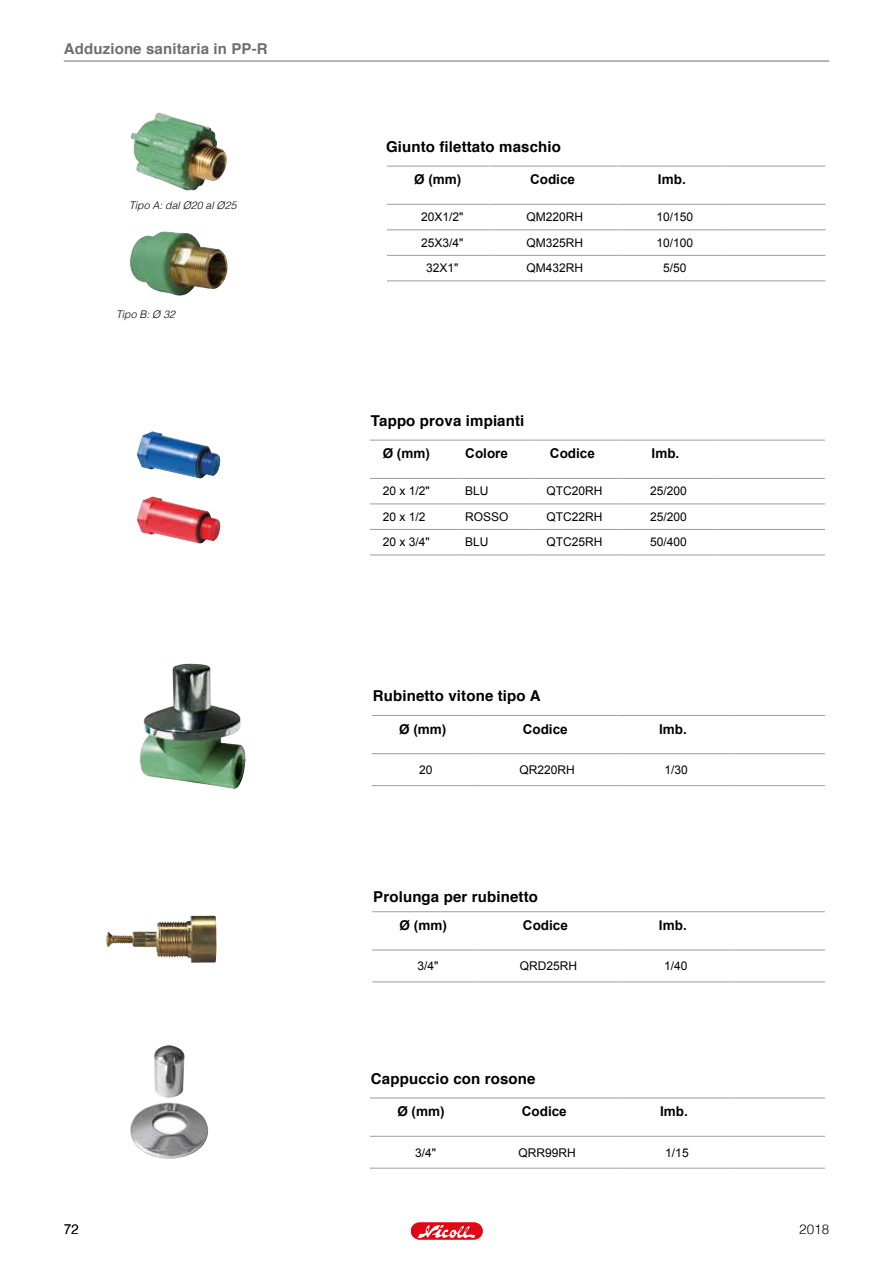
<style>
.page{position:relative;width:893px;height:1263px;background:#fff}
.page>*{position:absolute;margin:0;border:0;box-sizing:border-box;transform-origin:0 0}
.t1{font:700 15px "Helvetica";letter-spacing:.01em;color:#000}
.t2{font:700 15px "Helvetica";letter-spacing:.01em;color:#706f6f}
.t3{font:700 13.5px "Arial";color:#000}
.t4{font:300 13.5px "Helvetica";color:#000}
.t5{font:12px "Arial";color:#000}
.t6{font:italic 300 10.5px "Helvetica";color:#000}
</style>
<div class="page">
<hr style="left:64px;top:60px;width:765px;height:2px;background:#9d9d9c">
<svg style="left:387px;top:229px;width:438px;height:52px"></svg>
<hr style="left:489px;top:230px;width:128px;height:1px;background:#9d9d9c">
<hr style="left:387px;top:230px;width:102px;height:1px;background:#9d9d9c">
<hr style="left:617px;top:230px;width:110px;height:1px;background:#9d9d9c">
<hr style="left:727px;top:230px;width:98px;height:1px;background:#9d9d9c">
<hr style="left:489px;top:255px;width:128px;height:1px;background:#9d9d9c">
<hr style="left:387px;top:255px;width:102px;height:1px;background:#9d9d9c">
<hr style="left:617px;top:255px;width:110px;height:1px;background:#9d9d9c">
<hr style="left:727px;top:255px;width:98px;height:1px;background:#9d9d9c">
<hr style="left:489px;top:281px;width:128px;height:1px;background:#9d9d9c">
<hr style="left:387px;top:281px;width:102px;height:1px;background:#9d9d9c">
<hr style="left:617px;top:281px;width:110px;height:1px;background:#9d9d9c">
<hr style="left:727px;top:281px;width:98px;height:1px;background:#9d9d9c">
<hr style="left:387px;top:166px;width:102px;height:1px;background:#9d9d9c">
<hr style="left:489px;top:166px;width:128px;height:1px;background:#9d9d9c">
<hr style="left:617px;top:166px;width:110px;height:1px;background:#9d9d9c">
<hr style="left:727px;top:166px;width:98px;height:1px;background:#9d9d9c">
<hr style="left:387px;top:204px;width:102px;height:1px;background:#9d9d9c">
<hr style="left:489px;top:204px;width:128px;height:1px;background:#9d9d9c">
<hr style="left:617px;top:204px;width:110px;height:1px;background:#9d9d9c">
<hr style="left:727px;top:204px;width:98px;height:1px;background:#9d9d9c">
<svg style="left:370px;top:503px;width:455px;height:52px"></svg>
<hr style="left:528px;top:504px;width:89px;height:1px;background:#9d9d9c">
<hr style="left:370px;top:504px;width:89px;height:1px;background:#9d9d9c">
<hr style="left:617px;top:504px;width:97px;height:1px;background:#9d9d9c">
<hr style="left:714px;top:504px;width:111px;height:1px;background:#9d9d9c">
<hr style="left:459px;top:504px;width:69px;height:1px;background:#9d9d9c">
<hr style="left:528px;top:529px;width:89px;height:1px;background:#9d9d9c">
<hr style="left:528px;top:555px;width:89px;height:1px;background:#9d9d9c">
<hr style="left:370px;top:529px;width:89px;height:1px;background:#9d9d9c">
<hr style="left:370px;top:555px;width:89px;height:1px;background:#9d9d9c">
<hr style="left:617px;top:529px;width:97px;height:1px;background:#9d9d9c">
<hr style="left:714px;top:529px;width:111px;height:1px;background:#9d9d9c">
<hr style="left:617px;top:555px;width:97px;height:1px;background:#9d9d9c">
<hr style="left:714px;top:555px;width:111px;height:1px;background:#9d9d9c">
<hr style="left:459px;top:529px;width:69px;height:1px;background:#9d9d9c">
<hr style="left:459px;top:555px;width:69px;height:1px;background:#9d9d9c">
<hr style="left:370px;top:440px;width:89px;height:1px;background:#9d9d9c">
<hr style="left:459px;top:440px;width:69px;height:1px;background:#9d9d9c">
<hr style="left:528px;top:440px;width:89px;height:1px;background:#9d9d9c">
<hr style="left:617px;top:440px;width:97px;height:1px;background:#9d9d9c">
<hr style="left:714px;top:440px;width:111px;height:1px;background:#9d9d9c">
<hr style="left:370px;top:478px;width:89px;height:1px;background:#9d9d9c">
<hr style="left:459px;top:478px;width:69px;height:1px;background:#9d9d9c">
<hr style="left:528px;top:478px;width:89px;height:1px;background:#9d9d9c">
<hr style="left:617px;top:478px;width:97px;height:1px;background:#9d9d9c">
<hr style="left:714px;top:478px;width:111px;height:1px;background:#9d9d9c">
<img style="left:130px;top:112px;width:97px;height:79px">
<img style="left:130px;top:231px;width:98px;height:65px">
<img style="left:137px;top:431px;width:84px;height:47px">
<img style="left:137px;top:496px;width:84px;height:48px">
<svg style="left:372px;top:754px;width:453px;height:1px"></svg>
<hr style="left:474px;top:785px;width:143px;height:1px;background:#9d9d9c">
<hr style="left:372px;top:785px;width:102px;height:1px;background:#9d9d9c">
<hr style="left:617px;top:785px;width:113px;height:1px;background:#9d9d9c">
<hr style="left:730px;top:785px;width:95px;height:1px;background:#9d9d9c">
<hr style="left:372px;top:715px;width:102px;height:1px;background:#9d9d9c">
<hr style="left:474px;top:715px;width:143px;height:1px;background:#9d9d9c">
<hr style="left:617px;top:715px;width:113px;height:1px;background:#9d9d9c">
<hr style="left:730px;top:715px;width:95px;height:1px;background:#9d9d9c">
<hr style="left:372px;top:753px;width:102px;height:1px;background:#9d9d9c">
<hr style="left:474px;top:753px;width:143px;height:1px;background:#9d9d9c">
<hr style="left:617px;top:753px;width:113px;height:1px;background:#9d9d9c">
<hr style="left:730px;top:753px;width:95px;height:1px;background:#9d9d9c">
<img style="left:139px;top:664px;width:107px;height:125px">
<svg style="left:370px;top:1167px;width:455px;height:1px"></svg>
<hr style="left:472px;top:1168px;width:145px;height:1px;background:#9d9d9c">
<hr style="left:370px;top:1168px;width:102px;height:1px;background:#9d9d9c">
<hr style="left:617px;top:1168px;width:114px;height:1px;background:#9d9d9c">
<hr style="left:731px;top:1168px;width:94px;height:1px;background:#9d9d9c">
<hr style="left:370px;top:1098px;width:102px;height:1px;background:#9d9d9c">
<hr style="left:472px;top:1098px;width:145px;height:1px;background:#9d9d9c">
<hr style="left:617px;top:1098px;width:114px;height:1px;background:#9d9d9c">
<hr style="left:731px;top:1098px;width:94px;height:1px;background:#9d9d9c">
<hr style="left:370px;top:1136px;width:102px;height:1px;background:#9d9d9c">
<hr style="left:472px;top:1136px;width:145px;height:1px;background:#9d9d9c">
<hr style="left:617px;top:1136px;width:114px;height:1px;background:#9d9d9c">
<hr style="left:731px;top:1136px;width:94px;height:1px;background:#9d9d9c">
<img style="left:130px;top:1045px;width:79px;height:114px">
<svg style="left:372px;top:981px;width:453px;height:1px"></svg>
<hr style="left:474px;top:982px;width:143px;height:1px;background:#9d9d9c">
<hr style="left:372px;top:982px;width:102px;height:1px;background:#9d9d9c">
<hr style="left:617px;top:982px;width:112px;height:1px;background:#9d9d9c">
<hr style="left:729px;top:982px;width:96px;height:1px;background:#9d9d9c">
<hr style="left:372px;top:911px;width:102px;height:1px;background:#9d9d9c">
<hr style="left:474px;top:911px;width:143px;height:1px;background:#9d9d9c">
<hr style="left:617px;top:911px;width:112px;height:1px;background:#9d9d9c">
<hr style="left:729px;top:911px;width:96px;height:1px;background:#9d9d9c">
<hr style="left:372px;top:950px;width:102px;height:1px;background:#9d9d9c">
<hr style="left:474px;top:950px;width:143px;height:1px;background:#9d9d9c">
<hr style="left:617px;top:950px;width:112px;height:1px;background:#9d9d9c">
<hr style="left:729px;top:950px;width:96px;height:1px;background:#9d9d9c">
<img style="left:106px;top:916px;width:108px;height:20px">
<div style="left:411px;top:1223px;width:71px;height:16px;background:#e30613;border-radius:8px"></div>
<div style="left:411px;top:1223px;width:71px;height:16px;border:1px solid #e30613;border-radius:8px"></div>
<svg style="left:418px;top:1224px;width:57px;height:16px"></svg>
<p class="t2" style="left:64px;top:36px;width:205px">Adduzione sanitaria in PP-R</p>
<p class="t6" style="left:129px;top:197px;width:109px">Tipo A: dal Ø20 al Ø25</p>
<p class="t6" style="left:116px;top:305px;width:60px">Tipo B: Ø 32</p>
<p class="t4" style="left:64px;top:1218px;width:17px">72</p>
<p class="t1" style="left:386px;top:134px;width:176px">Giunto filettato maschio</p>
<p class="t3" style="left:414px;top:170px;width:49px">Ø (mm)</p>
<p class="t3" style="left:530px;top:170px;width:47px">Codice</p>
<p class="t3" style="left:658px;top:170px;width:29px">Imb.</p>
<p class="t5" style="left:421px;top:209px;width:44px">20X1/2"</p>
<p class="t5" style="left:526px;top:209px;width:58px">QM220RH</p>
<p class="t5" style="left:656px;top:209px;width:38px">10/150</p>
<p class="t5" style="left:421px;top:235px;width:44px">25X3/4"</p>
<p class="t5" style="left:526px;top:235px;width:58px">QM325RH</p>
<p class="t5" style="left:656px;top:235px;width:38px">10/100</p>
<p class="t5" style="left:426px;top:260px;width:34px">32X1"</p>
<p class="t5" style="left:526px;top:260px;width:58px">QM432RH</p>
<p class="t5" style="left:663px;top:260px;width:25px">5/50</p>
<p class="t1" style="left:371px;top:408px;width:155px">Tappo prova impianti</p>
<p class="t3" style="left:383px;top:445px;width:49px">Ø (mm)</p>
<p class="t3" style="left:465px;top:445px;width:44px">Colore</p>
<p class="t3" style="left:550px;top:445px;width:47px">Codice</p>
<p class="t3" style="left:652px;top:445px;width:29px">Imb.</p>
<p class="t5" style="left:383px;top:483px;width:48px">20 x 1/2"</p>
<p class="t5" style="left:465px;top:483px;width:25px">BLU</p>
<p class="t5" style="left:547px;top:483px;width:58px">QTC20RH</p>
<p class="t5" style="left:650px;top:483px;width:38px">25/200</p>
<p class="t5" style="left:383px;top:509px;width:44px">20 x 1/2</p>
<p class="t5" style="left:465px;top:509px;width:45px">ROSSO</p>
<p class="t5" style="left:547px;top:509px;width:58px">QTC22RH</p>
<p class="t5" style="left:650px;top:509px;width:38px">25/200</p>
<p class="t5" style="left:383px;top:534px;width:48px">20 x 3/4"</p>
<p class="t5" style="left:465px;top:534px;width:25px">BLU</p>
<p class="t5" style="left:547px;top:534px;width:58px">QTC25RH</p>
<p class="t5" style="left:650px;top:534px;width:38px">50/400</p>
<p class="t1" style="left:373px;top:684px;width:169px">Rubinetto vitone tipo A</p>
<p class="t3" style="left:399px;top:720px;width:49px">Ø (mm)</p>
<p class="t3" style="left:523px;top:720px;width:47px">Codice</p>
<p class="t3" style="left:659px;top:720px;width:29px">Imb.</p>
<p class="t5" style="left:419px;top:762px;width:15px">20</p>
<p class="t5" style="left:520px;top:762px;width:57px">QR220RH</p>
<p class="t5" style="left:664px;top:762px;width:25px">1/30</p>
<p class="t1" style="left:373px;top:884px;width:166px">Prolunga per rubinetto</p>
<p class="t3" style="left:400px;top:916px;width:49px">Ø (mm)</p>
<p class="t3" style="left:523px;top:916px;width:47px">Codice</p>
<p class="t3" style="left:659px;top:916px;width:29px">Imb.</p>
<p class="t5" style="left:417px;top:958px;width:22px">3/4"</p>
<p class="t5" style="left:520px;top:958px;width:59px">QRD25RH</p>
<p class="t5" style="left:664px;top:958px;width:25px">1/40</p>
<p class="t1" style="left:371px;top:1066px;width:166px">Cappuccio con rosone</p>
<p class="t3" style="left:397px;top:1102px;width:49px">Ø (mm)</p>
<p class="t3" style="left:522px;top:1102px;width:47px">Codice</p>
<p class="t3" style="left:660px;top:1102px;width:29px">Imb.</p>
<p class="t5" style="left:415px;top:1144px;width:22px">3/4"</p>
<p class="t5" style="left:519px;top:1144px;width:59px">QRR99RH</p>
<p class="t5" style="left:665px;top:1144px;width:25px">1/15</p>
<p class="t4" style="left:799px;top:1218px;width:32px">2018</p>
</div>
